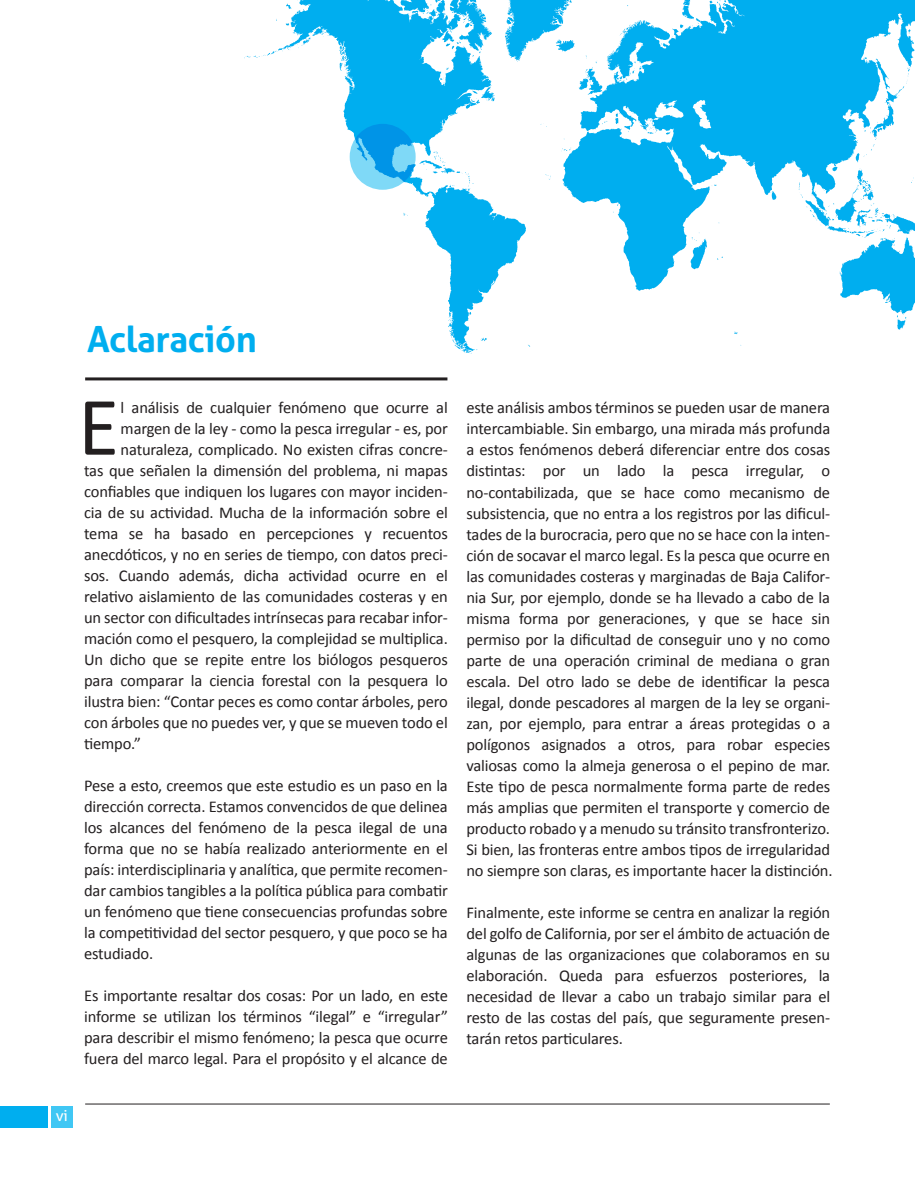
<style>
.page{position:relative;width:915px;height:1191px;background:#fff}
.page>*{position:absolute;margin:0;border:0;box-sizing:border-box;transform-origin:0 0}
.t1{font:84px "Calibri";color:#231f20}
.t2{font:700 36px "Aller";letter-spacing:-.01em;color:#00aeef}
.t3{font:16.5px/21px "Calibri";letter-spacing:-.01em;color:#231f20;text-align:justify}
.t4{font:15px "Aller";color:#fff}
</style>
<div class="page">
<svg style="left:244px;top:0;width:670px;height:354px"></svg>
<svg style="left:349px;top:124px;width:66px;height:66px;background:#40b6ee"></svg>
<hr style="left:85px;top:1103px;width:744px;height:1px;background:#231f20">
<hr style="left:85px;top:377px;width:362px;height:3px;background:#231f20">
<div style="left:0;top:1106px;width:48px;height:21px;background:#00aeef"></div>
<div style="left:51px;top:1106px;width:21px;height:21px;background:#40c7f4"></div>
<h2 class="t2" style="left:87px;top:317px;width:171px">Aclaración</h2>
<p class="t4" style="left:56px;top:1106px;width:14px">vi</p>
<h1 class="t1" style="left:78px;top:374px;width:42px">E</h1>
<p class="t3" style="left:121px;top:397px;width:328px">l análisis de cualquier fenómeno que ocurre al</p>
<p class="t3" style="left:121px;top:418px;width:328px">margen de la ley - como la pesca irregular - es, por</p>
<p class="t3" style="left:121px;top:439px;width:328px">naturaleza, complicado. No existen cifras concre-</p>
<p class="t3" style="left:84px;top:460px;width:365px">tas que señalen la dimensión del problema, ni mapas</p>
<p class="t3" style="left:84px;top:481px;width:365px">confiables que indiquen los lugares con mayor inciden-</p>
<p class="t3" style="left:84px;top:502px;width:365px">cia de su actividad. Mucha de la información sobre el</p>
<p class="t3" style="left:84px;top:523px;width:365px">tema se ha basado en percepciones y recuentos</p>
<p class="t3" style="left:84px;top:544px;width:365px">anecdóticos, y no en series de tiempo, con datos preci-</p>
<p class="t3" style="left:84px;top:565px;width:365px">sos. Cuando además, dicha actividad ocurre en el</p>
<p class="t3" style="left:84px;top:586px;width:365px">relativo aislamiento de las comunidades costeras y en</p>
<p class="t3" style="left:84px;top:607px;width:365px">un sector con dificultades intrínsecas para recabar infor-</p>
<p class="t3" style="left:84px;top:628px;width:365px">mación como el pesquero, la complejidad se multiplica.</p>
<p class="t3" style="left:84px;top:649px;width:365px">Un dicho que se repite entre los biólogos pesqueros</p>
<p class="t3" style="left:84px;top:670px;width:365px">para comparar la ciencia forestal con la pesquera lo</p>
<p class="t3" style="left:84px;top:691px;width:365px">ilustra bien: “Contar peces es como contar árboles, pero</p>
<p class="t3" style="left:84px;top:712px;width:365px">con árboles que no puedes ver, y que se mueven todo el</p>
<p class="t3" style="left:84px;top:733px;width:58px">tiempo.”</p>
<p class="t3" style="left:84px;top:775px;width:365px">Pese a esto, creemos que este estudio es un paso en la dirección correcta. Estamos convencidos de que delinea los alcances del fenómeno de la pesca ilegal de una forma que no se había realizado anteriormente en el país: interdisciplinaria y analítica, que permite recomen&shy;dar cambios tangibles a la política pública para combatir un fenómeno que tiene consecuencias profundas sobre la competitividad del sector pesquero, y que poco se ha estudiado.</p>
<p class="t3" style="left:84px;top:985px;width:365px">Es importante resaltar dos cosas: Por un lado, en este informe se utilizan los términos “ilegal” e “irregular” para describir el mismo fenómeno; la pesca que ocurre fuera del marco legal. Para el propósito y el alcance de</p>
<p class="t3" style="left:466px;top:397px;width:367px;text-align:left">este análisis ambos términos se pueden usar de manera intercambiable. Sin embargo, una mirada más profunda a estos fenómenos deberá diferenciar entre dos cosas distintas: por un lado la pesca irregular, o no-contabilizada, que se hace como mecanismo de subsistencia, que no entra a los registros por las dificul&shy;tades de la burocracia, pero que no se hace con la inten&shy;ción de socavar el marco legal. Es la pesca que ocurre en las comunidades costeras y marginadas de Baja Califor&shy;nia Sur, por ejemplo, donde se ha llevado a cabo de la misma forma por generaciones, y que se hace sin permiso por la dificultad de conseguir uno y no como parte de una operación criminal de mediana o gran escala. Del otro lado se debe de identificar la pesca ilegal, donde pescadores al margen de la ley se organi&shy;zan, por ejemplo, para entrar a áreas protegidas o a polígonos asignados a otros, para robar especies valiosas como la almeja generosa o el pepino de mar.<br>Este tipo de pesca normalmente forma parte de redes más amplias que permiten el transporte y comercio de producto robado y a menudo su tránsito transfronterizo.<br>Si bien, las fronteras entre ambos tipos de irregularidad no siempre son claras, es importante hacer la distinción.</p>
<p class="t3" style="left:466px;top:901px;width:365px">Finalmente, este informe se centra en analizar la región del golfo de California, por ser el ámbito de actuación de algunas de las organizaciones que colaboramos en su elaboración. Queda para esfuerzos posteriores, la necesidad de llevar a cabo un trabajo similar para el resto de las costas del país, que seguramente presen&shy;tarán retos particulares.</p>
</div>
